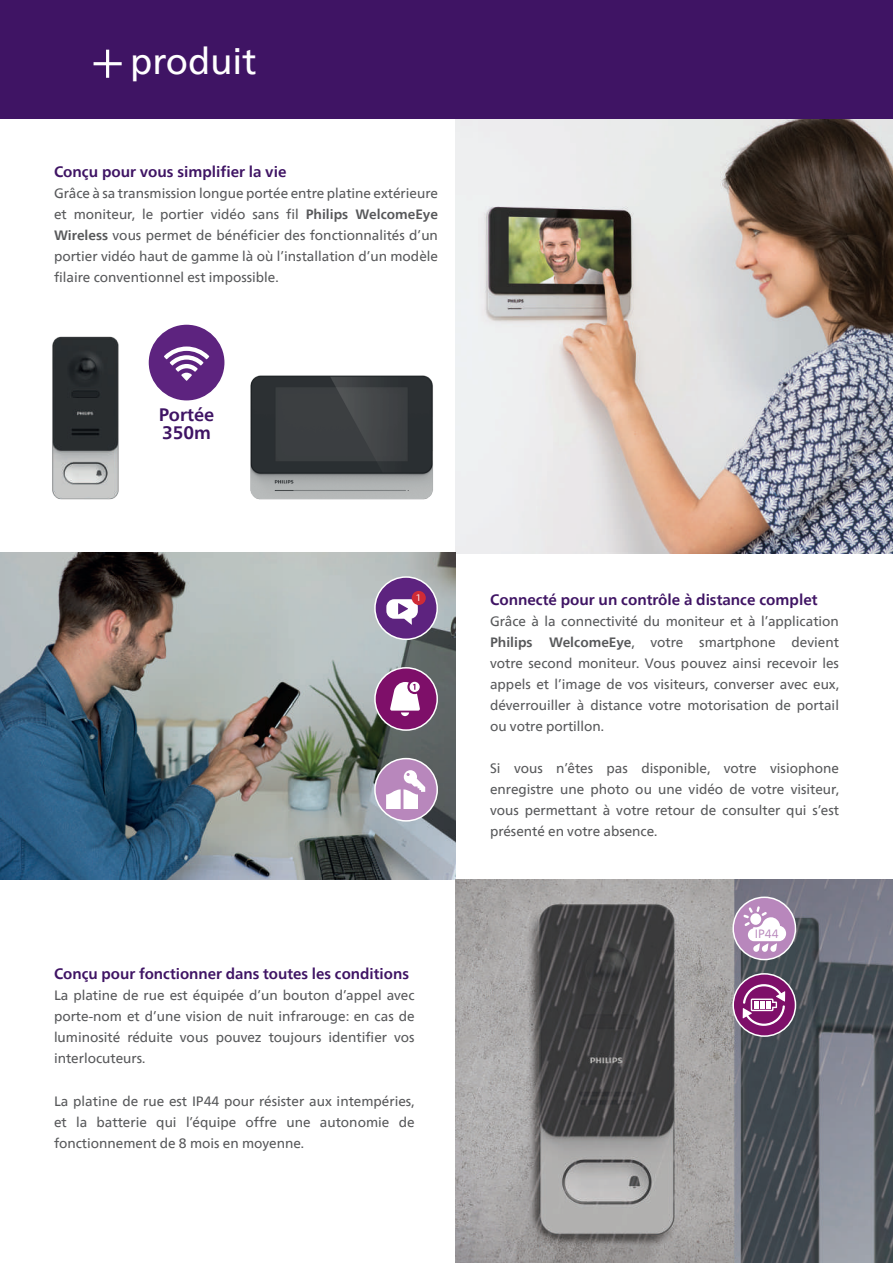
<style>
.page{position:relative;width:893px;height:1263px;background:#fff}
.page>*{position:absolute;margin:0;border:0;box-sizing:border-box;transform-origin:0 0}
.t1{font:36px "Neue Frutiger World";color:#fff}
.t2{font:700 18px/18px "Neue Frutiger World";color:#3f1464}
.t3{font:700 15px "Neue Frutiger World";color:#3f1464}
.t4{font:13.5px/21px "Neue Frutiger World";color:#57585a;text-align:justify}
.t5{font:12px "Neue Frutiger World";color:#b887bc}
.t6{font:9.3px "Centrale Sans";color:#fff}
.s1{font-weight:700}
</style>
<div class="page">
<img style="left:455px;top:118px;width:438px;height:436px">
<img style="left:0;top:552px;width:455px;height:327px">
<div style="left:0;top:0;width:893px;height:118px;background:#3f1464"></div>
<svg style="left:94px;top:50px;width:28px;height:28px"></svg>
<img style="left:455px;top:879px;width:438px;height:384px">
<div style="left:148px;top:324px;width:77px;height:77px;background:#5d237f;border-radius:50%"></div>
<div style="left:147px;top:323px;width:79px;height:79px;border:2px solid #fff;border-radius:50%"></div>
<svg style="left:164px;top:346px;width:45px;height:35px"></svg>
<img style="left:250px;top:375px;width:183px;height:125px">
<img style="left:52px;top:336px;width:67px;height:164px">
<div style="left:733px;top:897px;width:62px;height:62px;background:#b887bc;border-radius:50%"></div>
<div style="left:732px;top:896px;width:64px;height:64px;border:2px solid #fff;border-radius:50%"></div>
<svg style="left:743px;top:906px;width:43px;height:46px"></svg>
<div style="left:733px;top:974px;width:62px;height:62px;background:#7e0f69;border-radius:50%"></div>
<div style="left:732px;top:973px;width:64px;height:64px;border:2px solid #fff;border-radius:50%"></div>
<svg style="left:743px;top:984px;width:42px;height:42px"></svg>
<div style="left:375px;top:668px;width:62px;height:62px;background:#7e0f69;border-radius:50%"></div>
<div style="left:374px;top:667px;width:64px;height:64px;border:2px solid #fff;border-radius:50%"></div>
<svg style="left:390px;top:682px;width:30px;height:34px"></svg>
<div style="left:375px;top:577px;width:62px;height:62px;background:#5d237f;border-radius:50%"></div>
<div style="left:374px;top:576px;width:64px;height:64px;border:2px solid #fff;border-radius:50%"></div>
<svg style="left:386px;top:599px;width:32px;height:26px"></svg>
<div style="left:412px;top:591px;width:14px;height:14px;background:#cf2b36;border-radius:50%"></div>
<div style="left:375px;top:758px;width:62px;height:63px;background:#b887bc;border-radius:50%"></div>
<div style="left:374px;top:758px;width:64px;height:64px;border:2px solid #fff;border-radius:50%"></div>
<svg style="left:386px;top:770px;width:39px;height:39px"></svg>
<h1 class="t1" style="left:130px;top:33px;width:128px">produit</h1>
<p class="t3" style="left:54px;top:158px;width:234px">Conçu pour vous simplifier la vie</p>
<p class="t4" style="left:54px;top:183px;width:385px">Grâce à sa transmission longue portée entre platine extérieure et moniteur, le portier vidéo sans fil <span class="s1">Philips WelcomeEye Wireless</span> vous permet de bénéficier des fonctionnalités d’un portier vidéo haut de gamme là où l’installation d’un modèle filaire conventionnel est impossible.</p>
<h2 class="t2" style="left:159px;top:406px;width:57px">Portée<br>350m</h2>
<p class="t6" style="left:417px;top:592px;width:5px">1</p>
<p class="t3" style="left:54px;top:961px;width:357px">Conçu pour fonctionner dans toutes les conditions</p>
<p class="t4" style="left:54px;top:985px;width:362px">La platine de rue est équipée d’un bouton d’appel avec porte-nom et d’une vision de nuit infrarouge: en cas de luminosité réduite vous pouvez toujours identifier vos interlocuteurs.</p>
<p class="t4" style="left:54px;top:1090px;width:362px">La platine de rue est IP44 pour résister aux intempéries, et la batterie qui l’équipe offre une autonomie de fonctionnement de 8 mois en moyenne.</p>
<p class="t3" style="left:490px;top:586px;width:329px">Connecté pour un contrôle à distance complet</p>
<p class="t4" style="left:490px;top:611px;width:350px">Grâce à la connectivité du moniteur et à l’application <span class="s1">Philips WelcomeEye</span>, votre smartphone devient votre second moniteur. Vous pouvez ainsi recevoir les appels et l’image de vos visiteurs, converser avec eux, déverrouiller à distance votre motorisation de portail ou votre portillon.</p>
<p class="t4" style="left:490px;top:758px;width:350px">Si vous n’êtes pas disponible, votre visiophone enregistre une photo ou une vidéo de votre visiteur, vous permettant à votre retour de consulter qui s’est présenté en votre absence.</p>
<p class="t5" style="left:755px;top:924px;width:25px">IP44</p>
</div>
